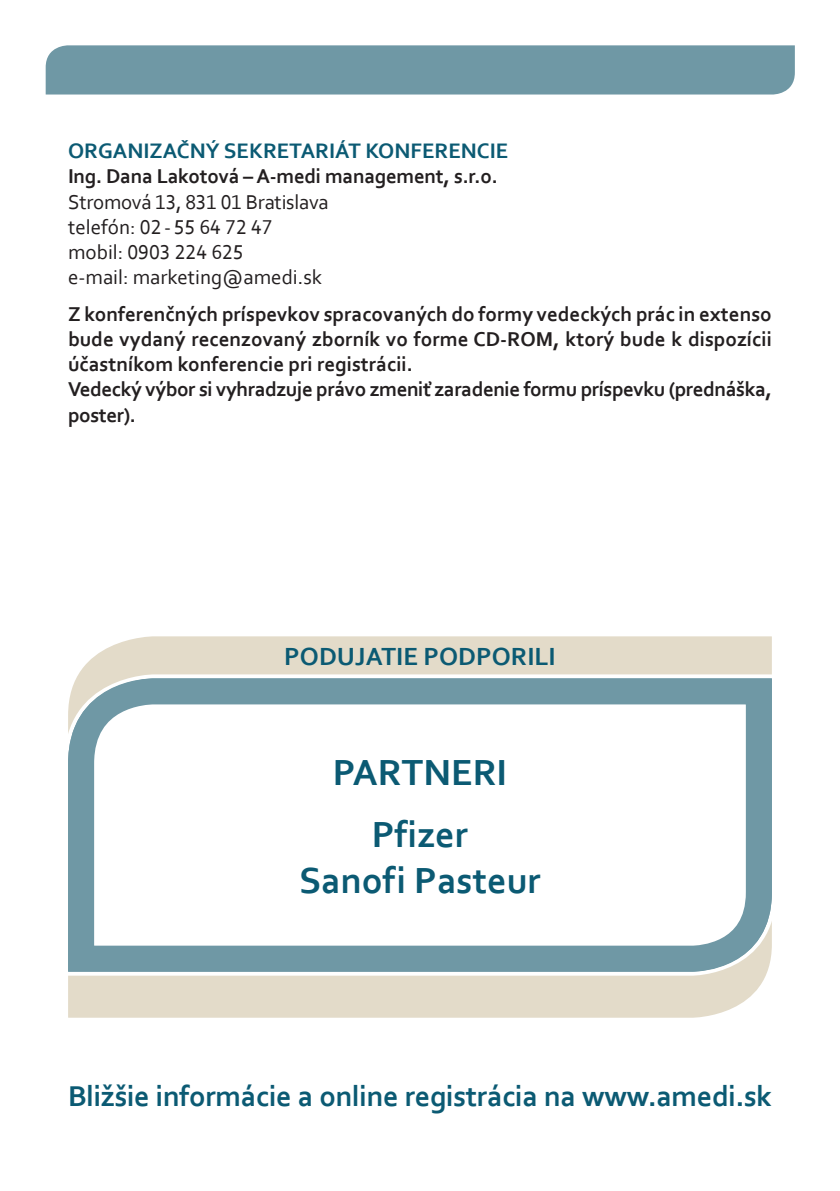
<style>
.page{position:relative;width:840px;height:1191px;background:#fff}
.page>*{position:absolute;margin:0;border:0;box-sizing:border-box;transform-origin:0 0}
.t1{font:700 38px/62.6px "Corbel";color:#0b5a73}
.t2{font:700 30px "Corbel";letter-spacing:-.01em;color:#0b5a73}
.t3{font:700 26px "Corbel";color:#0b5a73}
.t4{font:700 22px "Corbel";color:#0b5a73}
.t5{font:700 21px/25.2px "Corbel";color:#231f20}
.t6{font:21px/25.2px "Corbel";color:#231f20}
</style>
<div class="page">
<div style="left:46px;top:45px;width:748px;height:49px;background:#6f98a5"></div>
<svg style="left:68px;top:636px;width:704px;height:382px"></svg>
<svg style="left:68px;top:665px;width:704px;height:319px"></svg>
<p class="t4" style="left:68px;top:137px;width:441px">ORGANIZAČNÝ SEKRETARIÁT KONFERENCIE</p>
<p class="t5" style="left:68px;top:163px;width:431px">Ing. Dana Lakotová – A-medi management, s.r.o.</p>
<p class="t6" style="left:68px;top:188px;width:262px">Stromová 13, 831 01 Bratislava telefón: 02-55 64 72 47 mobil: 0903 224 625<br>e-mail: marketing@amedi.sk</p>
<p class="t5" style="left:68px;top:301px;width:705px">Z konferenčných príspevkov spracovaných do formy vedeckých prác in extenso bude vydaný recenzovaný zborník vo forme CD-ROM, ktorý bude k dispozícii účastníkom konferencie pri registrácii.<br>Vedecký výbor si vyhradzuje právo zmeniť zaradenie formu príspevku (prednáška, poster).</p>
<p class="t3" style="left:284px;top:640px;width:95px">PODUJATIE</p>
<p class="t3" style="left:423px;top:640px;width:82px">PODPORILI</p>
<h1 class="t1" style="left:371px;top:739px;width:98px;text-indent:-39px">PARTNERI<br>Pfizer</h1>
<h1 class="t1" style="left:299px;top:848px;width:243px">Sanofi Pasteur</h1>
<h2 class="t2" style="left:68px;top:1077px;width:705px">Bližšie informácie a online registrácia na www.amedi.sk</h2>
</div>
